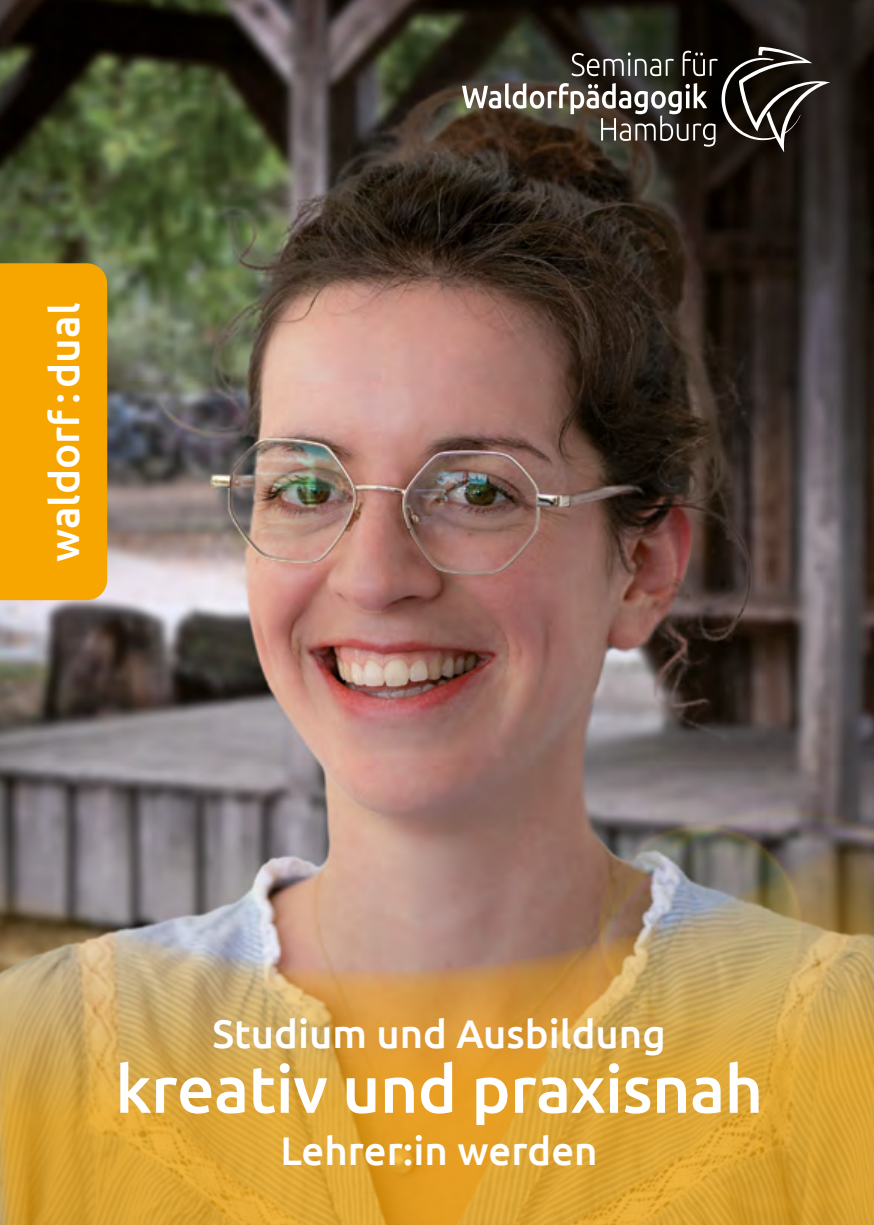
<style>
.page{position:relative;width:874px;height:1225px;background:#fff}
.page>*{position:absolute;margin:0;border:0;box-sizing:border-box;transform-origin:0 0}
.t1{font:500 66px "Ubuntu";letter-spacing:-.01em;color:#fff}
.t2{font:500 42.2px "Ubuntu";color:#fff}
.t3{font:500 40px "Ubuntu";color:#fff}
</style>
<div class="page">
<img style="left:0;top:0;width:873px;height:815px">
<svg style="left:462px;top:47px;width:367px;height:105px"></svg>
<div style="left:0;top:263px;width:107px;height:337px;background:#f7a600"></div>
<img style="left:0;top:815px;width:873px;height:410px">
<p class="t2" style="left:37px;top:562px;width:261px;rotate:-90deg">waldorf :dual</p>
<p class="t3" style="left:212px;top:1009px;width:454px">Studium und Ausbildung</p>
<h1 class="t1" style="left:115px;top:1047px;width:649px">kreativ und praxisnah</h1>
<p class="t3" style="left:280px;top:1125px;width:318px">Lehrer:in werden</p>
</div>
